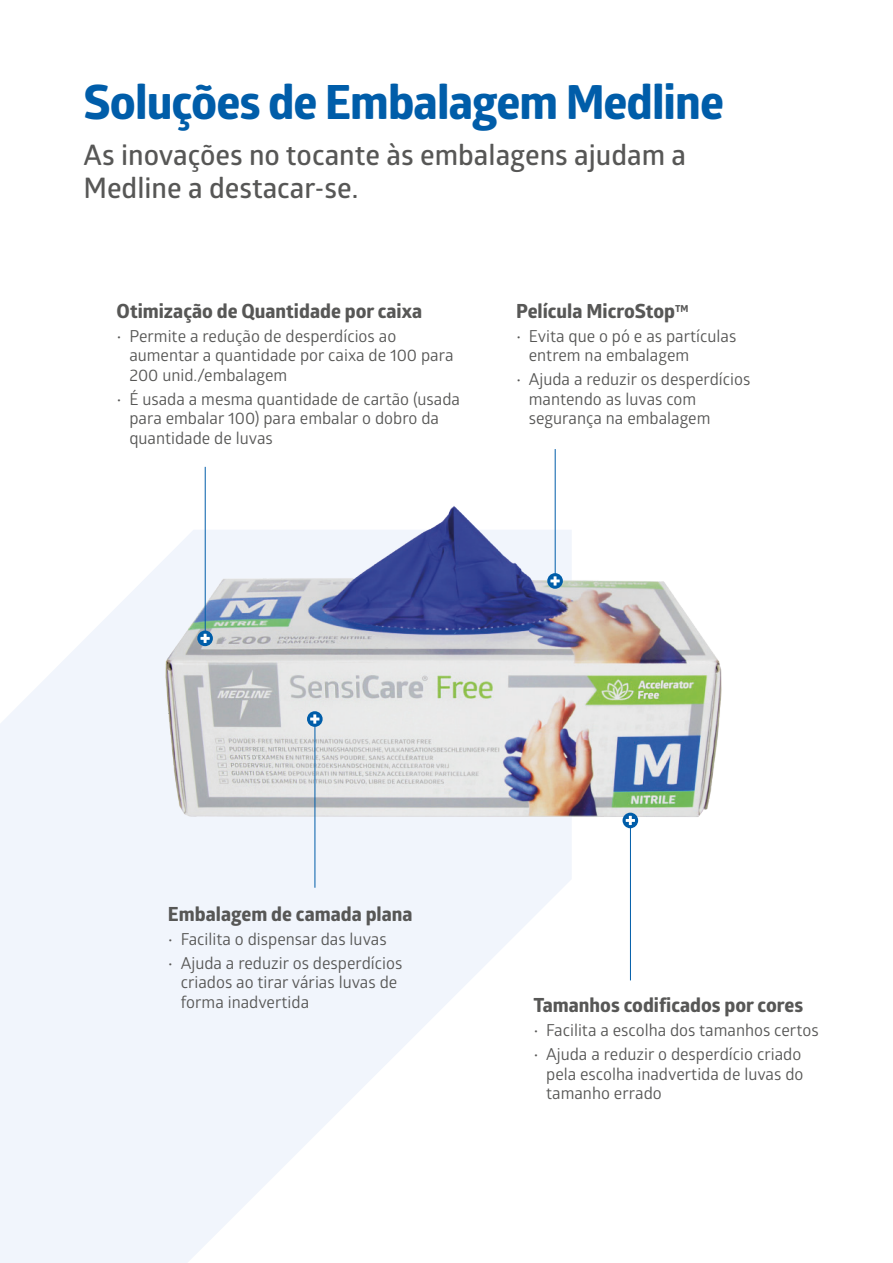
<style>
.page{position:relative;width:893px;height:1263px;background:#fff}
.page>*{position:absolute;margin:0;border:0;box-sizing:border-box;transform-origin:0 0}
.t1{font:700 47.25px "Globerx";letter-spacing:-.02em;color:#005da9}
.t2{font:600 28.35px/33px "Glober";color:#575756}
.t3{font:700 19.5px "Globerx";color:#575756}
.t4{font:16.5px/19.5px "Glober";color:#575756}
</style>
<div class="page">
<svg style="left:0;top:591px;width:572px;height:672px;fill:#f1f5fc"></svg>
<img style="left:133px;top:478px;width:589px;height:362px">
<hr style="left:205px;top:467px;width:1px;height:171px;background:#005da9">
<svg style="left:197px;top:630px;width:16px;height:16px"></svg>
<svg style="left:200px;top:634px;width:10px;height:9px"></svg>
<hr style="left:555px;top:449px;width:1px;height:132px;background:#005da9">
<svg style="left:547px;top:573px;width:16px;height:16px"></svg>
<svg style="left:550px;top:576px;width:10px;height:10px"></svg>
<hr style="left:630px;top:820px;width:1px;height:160px;background:#005da9">
<svg style="left:622px;top:813px;width:16px;height:15px"></svg>
<svg style="left:626px;top:816px;width:9px;height:9px"></svg>
<hr style="left:314px;top:719px;width:1px;height:169px;background:#005da9">
<svg style="left:307px;top:711px;width:16px;height:16px"></svg>
<svg style="left:310px;top:714px;width:9px;height:10px"></svg>
<h1 class="t1" style="left:84px;top:68px;width:642px">Soluções de Embalagem Medline</h1>
<h2 class="t2" style="left:84px;top:138px;width:604px">As inovações no tocante às embalagens ajudam a<br>Medline a destacar-se.</h2>
<p class="t3" style="left:117px;top:297px;width:307px">Otimização de Quantidade por caixa</p>
<p class="t4" style="left:129px;top:326px;width:326px;text-indent:-13px">• Permite a redução de desperdícios ao aumentar a quantidade por caixa de 100 para<br>200 unid./embalagem</p>
<p class="t4" style="left:129px;top:389px;width:332px;text-indent:-13px">• É usada a mesma quantidade de cartão (usada para embalar 100) para embalar o dobro da quantidade de luvas</p>
<p class="t3" style="left:516px;top:297px;width:174px">Película MicroStop<sup>TM</sup></p>
<p class="t4" style="left:529px;top:326px;width:209px;text-indent:-13px">• Evita que o pó e as partículas entrem na embalagem</p>
<p class="t4" style="left:529px;top:369px;width:223px;text-indent:-13px">• Ajuda a reduzir os desperdícios mantendo as luvas com segurança na embalagem</p>
<p class="t3" style="left:168px;top:899px;width:246px">Embalagem de camada plana</p>
<p class="t4" style="left:168px;top:928px;width:220px">• Facilita o dispensar das luvas</p>
<p class="t4" style="left:181px;top:952px;width:223px;text-indent:-13px">• Ajuda a reduzir os desperdícios criados ao tirar várias luvas de forma inadvertida</p>
<p class="t3" style="left:533px;top:991px;width:271px">Tamanhos codificados por cores</p>
<p class="t4" style="left:533px;top:1020px;width:287px">• Facilita a escolha dos tamanhos certos</p>
<p class="t4" style="left:546px;top:1044px;width:259px;text-indent:-13px">• Ajuda a reduzir o desperdício criado pela escolha inadvertida de luvas do tamanho errado</p>
</div>
